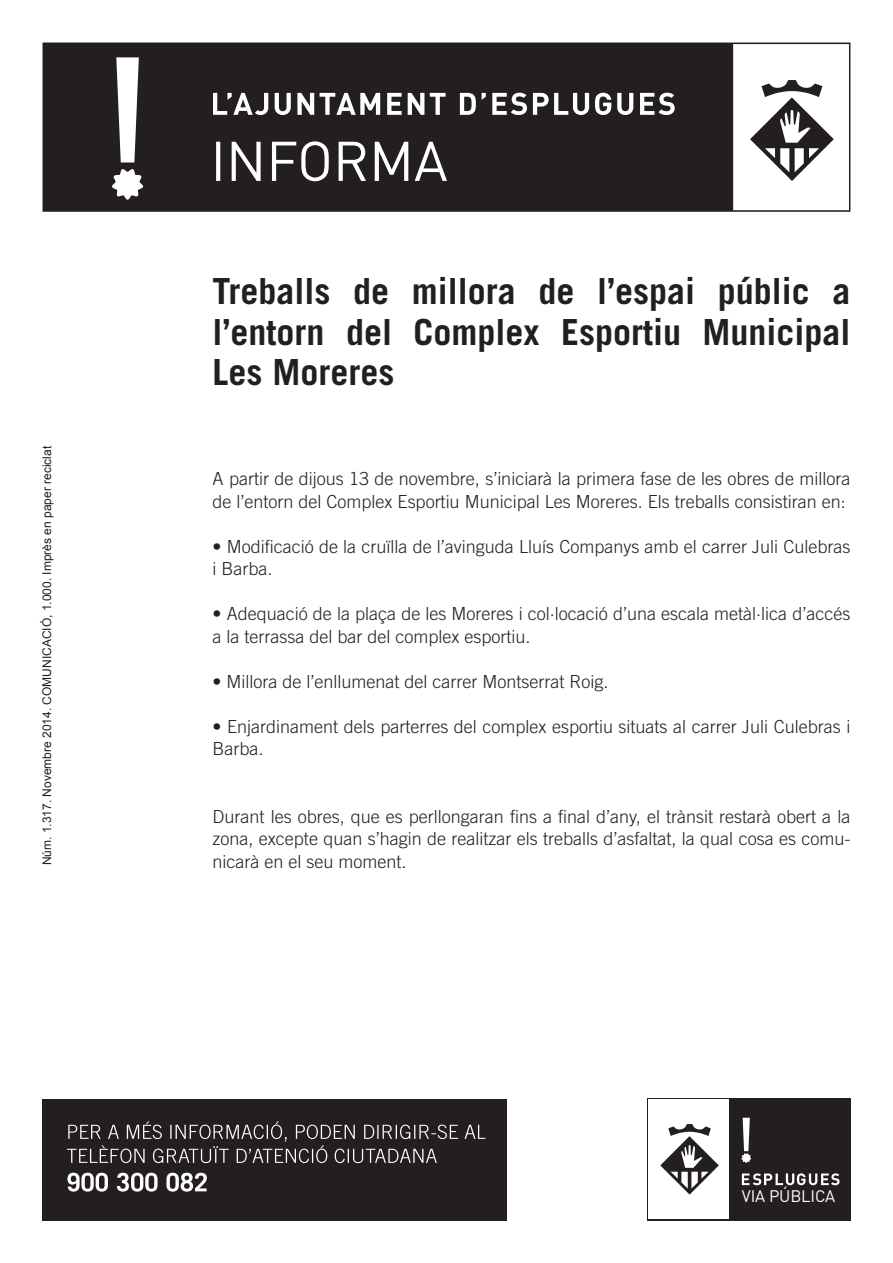
<style>
.page{position:relative;width:893px;height:1263px;background:#fff}
.page>*{position:absolute;margin:0;border:0;box-sizing:border-box;transform-origin:0 0}
.t1{font:700 36px/40.5px "Trade Gothic";color:#231f20;text-align:justify}
.t2{font:300 18px/22.5px "Trade Gothic";color:#231f20}
.t3{font:16.5px "DIN";letter-spacing:-.01em;color:#fff}
.t4{font:12px "Arial";color:#231f20}
</style>
<div class="page">
<svg style="left:43px;top:43px;width:807px;height:169px;background:#433f40"></svg>
<svg style="left:216px;top:141px;width:231px;height:40px"></svg>
<svg style="left:213px;top:93px;width:462px;height:22px"></svg>
<svg style="left:112px;top:57px;width:32px;height:143px"></svg>
<div style="left:43px;top:1098px;width:464px;height:122px;background:#231f20"></div>
<svg style="left:67px;top:1173px;width:140px;height:18px"></svg>
<svg style="left:67px;top:1121px;width:418px;height:42px"></svg>
<div style="left:647px;top:1098px;width:203px;height:122px;background:#231f20"></div>
<div style="left:648px;top:1100px;width:81px;height:119px;background:#fff"></div>
<svg style="left:660px;top:1124px;width:59px;height:70px"></svg>
<svg style="left:741px;top:1118px;width:10px;height:45px"></svg>
<svg style="left:742px;top:1173px;width:97px;height:12px"></svg>
<p class="t4" style="left:39px;top:865px;width:421px;rotate:-90deg">Núm. 1.317. Novembre 2014. COMUNICACIÓ, 1.000. Imprès en paper reciclat</p>
<p class="t1" style="left:213px;top:271px;width:639px">Treballs de millora de l’espai públic a l’entorn del Complex Esportiu Municipal Les Moreres</p>
<p class="t2" style="left:213px;top:467px;width:639px">A partir de dijous 13 de novembre, s’iniciarà la primera fase de les obres de millora de l’entorn del Complex Esportiu Municipal Les Moreres. Els treballs consistiran en:</p>
<p class="t2" style="left:213px;top:535px;width:639px">• Modificació de la cruïlla de l’avinguda Lluís Companys amb el carrer Juli Culebras i Barba.</p>
<p class="t2" style="left:213px;top:602px;width:639px">• Adequació de la plaça de les Moreres i col·locació d’una escala metàl·lica d’accés a la terrassa del bar del complex esportiu.</p>
<p class="t2" style="left:213px;top:670px;width:397px">• Millora de l’enllumenat del carrer Montserrat Roig.</p>
<p class="t2" style="left:213px;top:715px;width:639px">• Enjardinament dels parterres del complex esportiu situats al carrer Juli Culebras i<br>Barba.</p>
<p class="t2" style="left:213px;top:805px;width:639px;text-align:justify">Durant les obres, que es perllongaran fins a final d’any, el trànsit restarà obert a la zona, excepte quan s’hagin de realitzar els treballs d’asfaltat, la qual cosa es comu&shy;nicarà en el seu moment.</p>
<p class="t3" style="left:742px;top:1186px;width:95px">VIA PÚBLICA</p>
</div>
